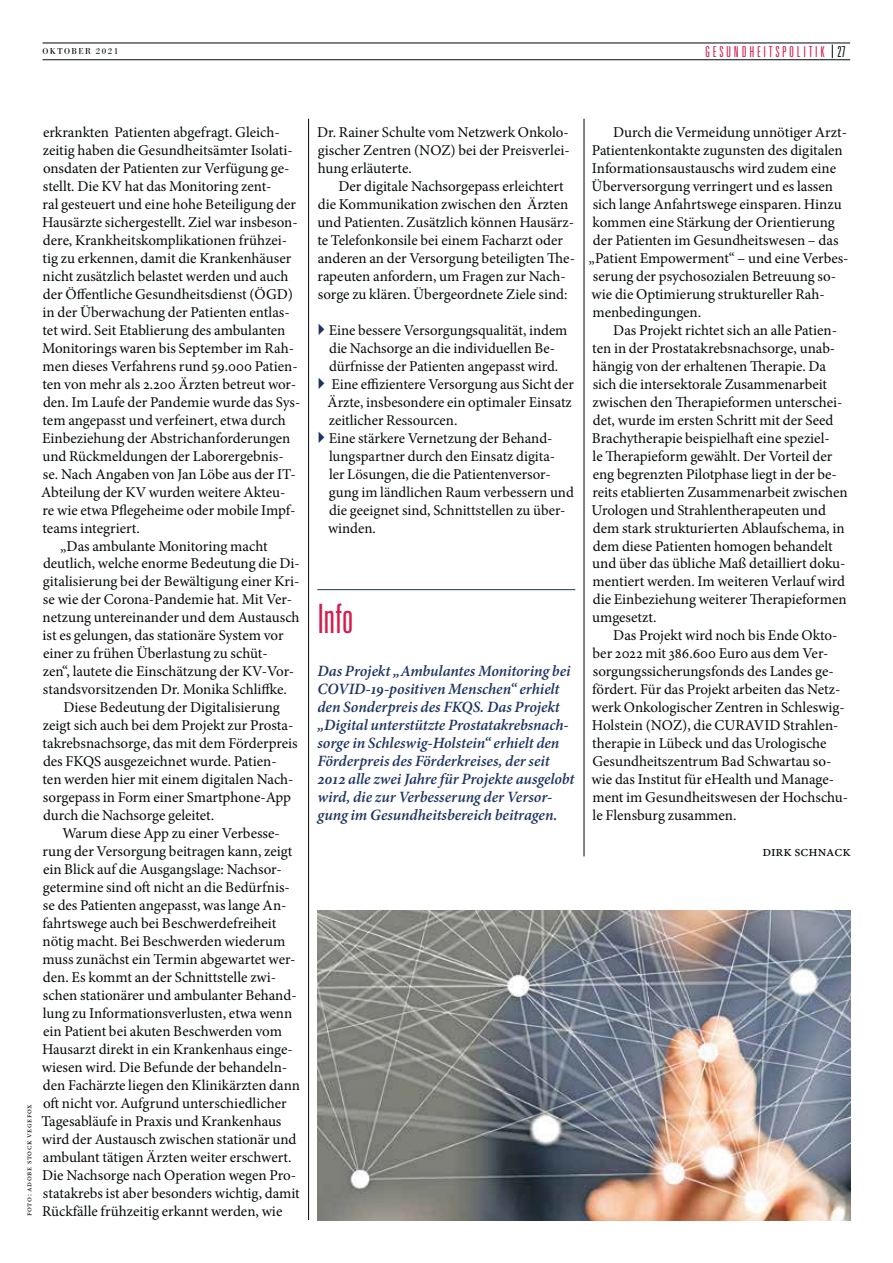
<style>
.page{position:relative;width:893px;height:1263px;background:#fff}
.page>*{position:absolute;margin:0;border:0;box-sizing:border-box;transform-origin:0 0}
.t1{font:300 ultra-condensed 40.5px "Univers LT Std";color:#d31d4d}
.t2{font:italic 600 15.75px/18px "Minion Pro";color:#1d3463}
.t3{font:15px/18px "Minion Pro";color:#040809}
.t4{font:300 ultra-condensed 15px "Univers LT Std";letter-spacing:.18em;color:#d31d4d}
.t5{font:9px "Bodoni URW";letter-spacing:.16em;color:#040809}
.t6{font:8.25px "Minion Pro";letter-spacing:.07em;color:#040809}
.s1{color:#040809}
</style>
<div class="page">
<hr style="left:43px;top:43px;width:807px;height:1px;background:#040809">
<hr style="left:43px;top:59px;width:807px;height:1px;background:#040809">
<svg style="left:832px;top:45px;width:1px;height:13px"></svg>
<hr style="left:308px;top:119px;width:1px;height:1101px;background:#040809">
<hr style="left:584px;top:119px;width:1px;height:737px;background:#040809">
<img style="left:317px;top:910px;width:533px;height:310px">
<hr style="left:317px;top:589px;width:258px;height:1px;background:#1d3463">
<p class="t5" style="left:43px;top:48px;width:77px">OKTOBER 2021</p>
<p class="t4" style="left:705px;top:43px;width:142px">GESUNDHEITSPOLITIK <span class="s1">27</span></p>
<p class="t6" style="left:26px;top:1216px;width:113px;rotate:-90deg">Foto: Adobe Stock vegefox</p>
<p class="t3" style="left:43px;top:124px;width:238px">erkrankten Patienten abgefragt. Gleich-</p>
<p class="t3" style="left:43px;top:142px;width:252px">zeitig haben die Gesundheitsämter Isolati-</p>
<p class="t3" style="left:43px;top:160px;width:248px">onsdaten der Patienten zur Verfügung ge-</p>
<p class="t3" style="left:43px;top:178px;width:230px">stellt. Die KV hat das Monitoring zent-</p>
<p class="t3" style="left:43px;top:196px;width:255px">ral gesteuert und eine hohe Beteiligung der</p>
<p class="t3" style="left:42px;top:214px;width:257px">Hausärzte sichergestellt. Ziel war insbeson-</p>
<p class="t3" style="left:43px;top:232px;width:246px">dere, Krankheitskomplikationen frühzei-</p>
<p class="t3" style="left:42px;top:250px;width:250px">tig zu erkennen, damit die Krankenhäuser</p>
<p class="t3" style="left:43px;top:268px;width:247px">nicht zusätzlich belastet werden und auch</p>
<p class="t3" style="left:43px;top:286px;width:251px">der Öffentliche Gesundheitsdienst (ÖGD)</p>
<p class="t3" style="left:43px;top:304px;width:249px">in der Überwachung der Patienten entlas-</p>
<p class="t3" style="left:42px;top:322px;width:245px">tet wird. Seit Etablierung des ambulanten</p>
<p class="t3" style="left:42px;top:340px;width:253px">Monitorings waren bis September im Rah-</p>
<p class="t3" style="left:43px;top:358px;width:257px">men dieses Verfahrens rund 59.000 Patien-</p>
<p class="t3" style="left:42px;top:376px;width:255px">ten von mehr als 2.200 Ärzten betreut wor-</p>
<p class="t3" style="left:43px;top:394px;width:259px">den. Im Laufe der Pandemie wurde das Sys-</p>
<p class="t3" style="left:42px;top:412px;width:245px">tem angepasst und verfeinert, etwa durch</p>
<p class="t3" style="left:42px;top:430px;width:250px">Einbeziehung der Abstrichanforderungen</p>
<p class="t3" style="left:42px;top:448px;width:243px">und Rückmeldungen der Laborergebnis-</p>
<p class="t3" style="left:43px;top:466px;width:254px">se. Nach Angaben von Jan Löbe aus der IT-</p>
<p class="t3" style="left:41px;top:484px;width:245px">Abteilung der KV wurden weitere Akteu-</p>
<p class="t3" style="left:43px;top:502px;width:254px">re wie etwa Pflegeheime oder mobile Impf-</p>
<p class="t3" style="left:42px;top:520px;width:99px">teams integriert.</p>
<p class="t3" style="left:60px;top:538px;width:209px">„Das ambulante Monitoring macht</p>
<p class="t3" style="left:43px;top:556px;width:258px">deutlich, welche enorme Bedeutung die Di-</p>
<p class="t3" style="left:43px;top:574px;width:258px">gitalisierung bei der Bewältigung einer Kri-</p>
<p class="t3" style="left:43px;top:592px;width:251px">se wie der Corona-Pandemie hat. Mit Ver-</p>
<p class="t3" style="left:43px;top:610px;width:258px">netzung untereinander und dem Austausch</p>
<p class="t3" style="left:43px;top:628px;width:243px">ist es gelungen, das stationäre System vor</p>
<p class="t3" style="left:43px;top:646px;width:226px">einer zu frühen Überlastung zu schüt-</p>
<p class="t3" style="left:43px;top:664px;width:253px">zen“, lautete die Einschätzung der KV-Vor-</p>
<p class="t3" style="left:43px;top:682px;width:245px">standsvorsitzenden Dr. Monika Schliffke.</p>
<p class="t3" style="left:63px;top:700px;width:218px">Diese Bedeutung der Digitalisierung</p>
<p class="t3" style="left:43px;top:718px;width:252px">zeigt sich auch bei dem Projekt zur Prosta-</p>
<p class="t3" style="left:42px;top:736px;width:257px">takrebsnachsorge, das mit dem Förderpreis</p>
<p class="t3" style="left:43px;top:754px;width:235px">des FKQS ausgezeichnet wurde. Patien-</p>
<p class="t3" style="left:42px;top:772px;width:253px">ten werden hier mit einem digitalen Nach-</p>
<p class="t3" style="left:43px;top:790px;width:249px">sorgepass in Form einer Smartphone-App</p>
<p class="t3" style="left:43px;top:808px;width:173px">durch die Nachsorge geleitet.</p>
<p class="t3" style="left:62px;top:826px;width:219px">Warum diese App zu einer Verbesse-</p>
<p class="t3" style="left:43px;top:844px;width:251px">rung der Versorgung beitragen kann, zeigt</p>
<p class="t3" style="left:43px;top:862px;width:240px">ein Blick auf die Ausgangslage: Nachsor-</p>
<p class="t3" style="left:43px;top:880px;width:249px">getermine sind oft nicht an die Bedürfnis-</p>
<p class="t3" style="left:43px;top:898px;width:245px">se des Patienten angepasst, was lange An-</p>
<p class="t3" style="left:42px;top:916px;width:235px">fahrtswege auch bei Beschwerdefreiheit</p>
<p class="t3" style="left:43px;top:934px;width:244px">nötig macht. Bei Beschwerden wiederum</p>
<p class="t3" style="left:43px;top:952px;width:254px">muss zunächst ein Termin abgewartet wer-</p>
<p class="t3" style="left:43px;top:970px;width:235px">den. Es kommt an der Schnittstelle zwi-</p>
<p class="t3" style="left:43px;top:988px;width:255px">schen stationärer und ambulanter Behand-</p>
<p class="t3" style="left:43px;top:1006px;width:251px">lung zu Informationsverlusten, etwa wenn</p>
<p class="t3" style="left:43px;top:1024px;width:241px">ein Patient bei akuten Beschwerden vom</p>
<p class="t3" style="left:42px;top:1042px;width:252px">Hausarzt direkt in ein Krankenhaus einge-</p>
<p class="t3" style="left:42px;top:1060px;width:247px">wiesen wird. Die Befunde der behandeln-</p>
<p class="t3" style="left:43px;top:1078px;width:259px">den Fachärzte liegen den Klinikärzten dann</p>
<p class="t3" style="left:43px;top:1096px;width:245px">oft nicht vor. Aufgrund unterschiedlicher</p>
<p class="t3" style="left:41px;top:1114px;width:242px">Tagesabläufe in Praxis und Krankenhaus</p>
<p class="t3" style="left:42px;top:1132px;width:256px">wird der Austausch zwischen stationär und</p>
<p class="t3" style="left:43px;top:1150px;width:250px">ambulant tätigen Ärzten weiter erschwert.</p>
<p class="t3" style="left:42px;top:1168px;width:255px">Die Nachsorge nach Operation wegen Pro-</p>
<p class="t3" style="left:43px;top:1186px;width:258px">statakrebs ist aber besonders wichtig, damit</p>
<p class="t3" style="left:42px;top:1204px;width:242px">Rückfälle frühzeitig erkannt werden, wie</p>
<p class="t3" style="left:317px;top:124px;width:254px;text-align:justify">Dr. Rainer Schulte vom Netzwerk Onkolo&shy;gischer Zentren (NOZ) bei der Preisverlei&shy;hung erläuterte.</p>
<p class="t3" style="left:317px;top:178px;width:259px;text-indent:21px">Der digitale Nachsorgepass erleichtert die Kommunikation zwischen den Ärzten und Patienten. Zusätzlich können Hausärz&shy;te Telefonkonsile bei einem Facharzt oder anderen an der Versorgung beteiligten The&shy;rapeuten anfordern, um Fragen zur Nach&shy;sorge zu klären. Übergeordnete Ziele sind:</p>
<p class="t3" style="left:327px;top:322px;width:248px">Eine bessere Versorgungsqualität, indem die Nachsorge an die individuellen Be&shy;dürfnisse der Patienten angepasst wird.<br>Eine effizientere Versorgung aus Sicht der Ärzte, insbesondere ein optimaler Einsatz zeitlicher Ressourcen.<br>Eine stärkere Vernetzung der Behand&shy;lungspartner durch den Einsatz digita-<br>ler Lösungen, die die Patientenversor&shy;gung im ländlichen Raum verbessern und die geeignet sind, Schnittstellen zu über&shy;winden.</p>
<h1 class="t1" style="left:317px;top:595px;width:37px">Info</h1>
<p class="t2" style="left:317px;top:664px;width:259px">Das Projekt „Ambulantes Monitoring bei COVID-19-positiven Menschen“ erhielt den Sonderpreis des FKQS. Das Projekt „Digital unterstützte Prostatakrebsnach&shy;sorge in Schleswig-Holstein“ erhielt den Förderpreis des Förderkreises, der seit 2012 alle zwei Jahre für Projekte ausgelobt wird, die zur Verbesserung der Versor&shy;gung im Gesundheitsbereich beitragen.</p>
<p class="t3" style="left:589px;top:124px;width:261px;text-indent:25px">Durch die Vermeidung unnötiger Arzt-Patientenkontakte zugunsten des digitalen Informationsaustauschs wird zudem eine Überversorgung verringert und es lassen sich lange Anfahrtswege einsparen. Hinzu kommen eine Stärkung der Orientierung der Patienten im Gesundheitswesen – das „Patient Empowerment“ – und eine Verbes&shy;serung der psychosozialen Betreuung so&shy;wie die Optimierung struktureller Rah&shy;menbedingungen.</p>
<p class="t3" style="left:592px;top:322px;width:257px;text-indent:22px">Das Projekt richtet sich an alle Patien&shy;ten in der Prostatakrebsnachsorge, unab&shy;hängig von der erhaltenen Therapie. Da sich die intersektorale Zusammenarbeit zwischen den Therapieformen unterschei&shy;det, wurde im ersten Schritt mit der Seed Brachytherapie beispielhaft eine speziel-<br>le Therapieform gewählt. Der Vorteil der eng begrenzten Pilotphase liegt in der be&shy;reits etablierten Zusammenarbeit zwischen Urologen und Strahlentherapeuten und dem stark strukturierten Ablaufschema, in dem diese Patienten homogen behandelt und über das übliche Maß detailliert doku&shy;mentiert werden. Im weiteren Verlauf wird die Einbeziehung weiterer Therapieformen umgesetzt.</p>
<p class="t3" style="left:592px;top:628px;width:258px;text-indent:22px">Das Projekt wird noch bis Ende Okto&shy;ber 2022 mit 386.600 Euro aus dem Ver&shy;sorgungssicherungsfonds des Landes ge&shy;fördert. Für das Projekt arbeiten das Netz&shy;werk Onkologischer Zentren in Schleswig-Holstein (NOZ), die CURAVID Strahlen&shy;therapie in Lübeck und das Urologische Gesundheitszentrum Bad Schwartau so&shy;wie das Institut für eHealth und Manage&shy;ment im Gesundheitswesen der Hochschu&shy;le Flensburg zusammen.</p>
<p class="t3" style="left:762px;top:844px;width:90px">Dirk Schnack</p>
</div>
